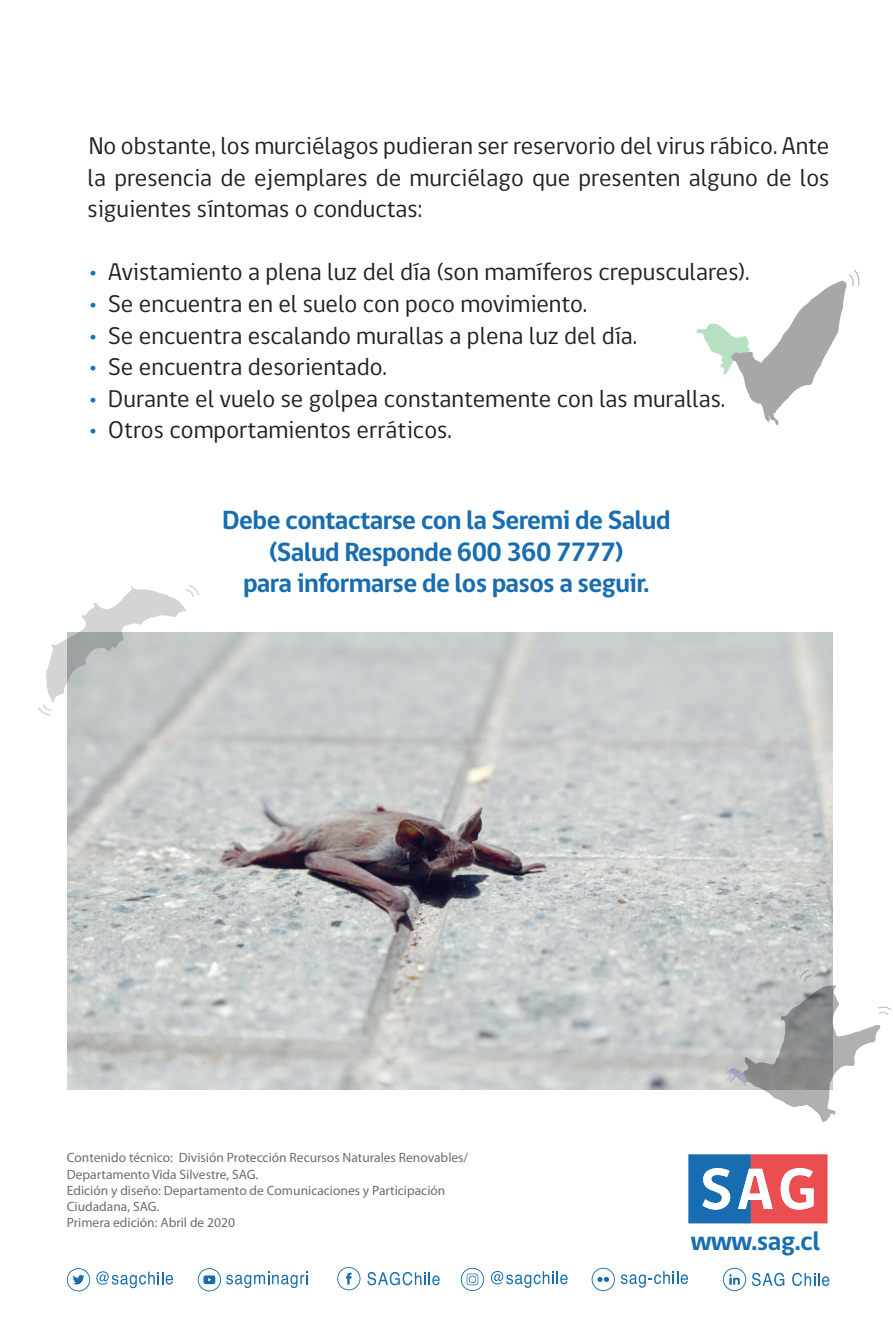
<style>
.page{position:relative;width:893px;height:1340px;background:#fff}
.page>*{position:absolute;margin:0;border:0;box-sizing:border-box;transform-origin:0 0}
.t1{font:700 27px/31.5px "gob CL";letter-spacing:-.025em;color:#186db0;text-align:center}
.t2{font:24.75px/31.5px "gob CL";color:#231f20;text-align:justify}
.t3{font:13.5px/16.2px "Myriad Pro";color:#6c6d70}
.s1{font-family:"Hardwood LP";color:#1074bc}
</style>
<div class="page">
<svg style="left:688px;top:1154px;width:139px;height:69px"></svg>
<svg style="left:696px;top:270px;width:163px;height:155px"></svg>
<img style="left:67px;top:633px;width:766px;height:456px">
<svg style="left:38px;top:585px;width:161px;height:130px"></svg>
<svg style="left:724px;top:970px;width:167px;height:151px"></svg>
<svg style="left:337px;top:1267px;width:23px;height:23px"></svg>
<svg style="left:367px;top:1272px;width:73px;height:13px"></svg>
<svg style="left:67px;top:1268px;width:23px;height:23px"></svg>
<svg style="left:96px;top:1271px;width:77px;height:17px"></svg>
<svg style="left:198px;top:1268px;width:110px;height:23px"></svg>
<svg style="left:461px;top:1267px;width:23px;height:23px"></svg>
<svg style="left:491px;top:1271px;width:77px;height:16px"></svg>
<svg style="left:592px;top:1267px;width:23px;height:23px"></svg>
<svg style="left:621px;top:1271px;width:67px;height:16px"></svg>
<svg style="left:723px;top:1267px;width:23px;height:23px"></svg>
<svg style="left:752px;top:1272px;width:32px;height:14px"></svg>
<svg style="left:792px;top:1272px;width:37px;height:13px"></svg>
<p class="t2" style="left:88px;top:131px;width:743px">No obstante, los murciélagos pudieran ser reservorio del virus rábico. Ante la presencia de ejemplares de murciélago que presenten alguno de los siguientes síntomas o conductas:</p>
<p class="t2" style="left:89px;top:257px;width:662px"><span class="s1">•</span> Avistamiento a plena luz del día (son mamíferos crepusculares).</p>
<p class="t2" style="left:89px;top:288px;width:500px"><span class="s1">•</span> Se encuentra en el suelo con poco movimiento.</p>
<p class="t2" style="left:89px;top:320px;width:550px"><span class="s1">•</span> Se encuentra escalando murallas a plena luz del día.</p>
<p class="t2" style="left:89px;top:351px;width:300px"><span class="s1">•</span> Se encuentra desorientado.</p>
<p class="t2" style="left:89px;top:383px;width:638px"><span class="s1">•</span> Durante el vuelo se golpea constantemente con las murallas.</p>
<p class="t2" style="left:89px;top:415px;width:364px"><span class="s1">•</span> Otros comportamientos erráticos.</p>
<p class="t1" style="left:222px;top:505px;width:450px">Debe contactarse con la Seremi de Salud (Salud Responde 600 360 7777)<br>para informarse de los pasos a seguir.</p>
<p class="t3" style="left:67px;top:1149px;width:403px">Contenido técnico: División Protección Recursos Naturales Renovables/ Departamento Vida Silvestre, SAG.<br>Edición y diseño: Departamento de Comunicaciones y Participación Ciudadana, SAG.<br>Primera edición: Abril de 2020</p>
<p class="t1" style="left:691px;top:1226px;width:131px">www.sag.cl</p>
</div>
